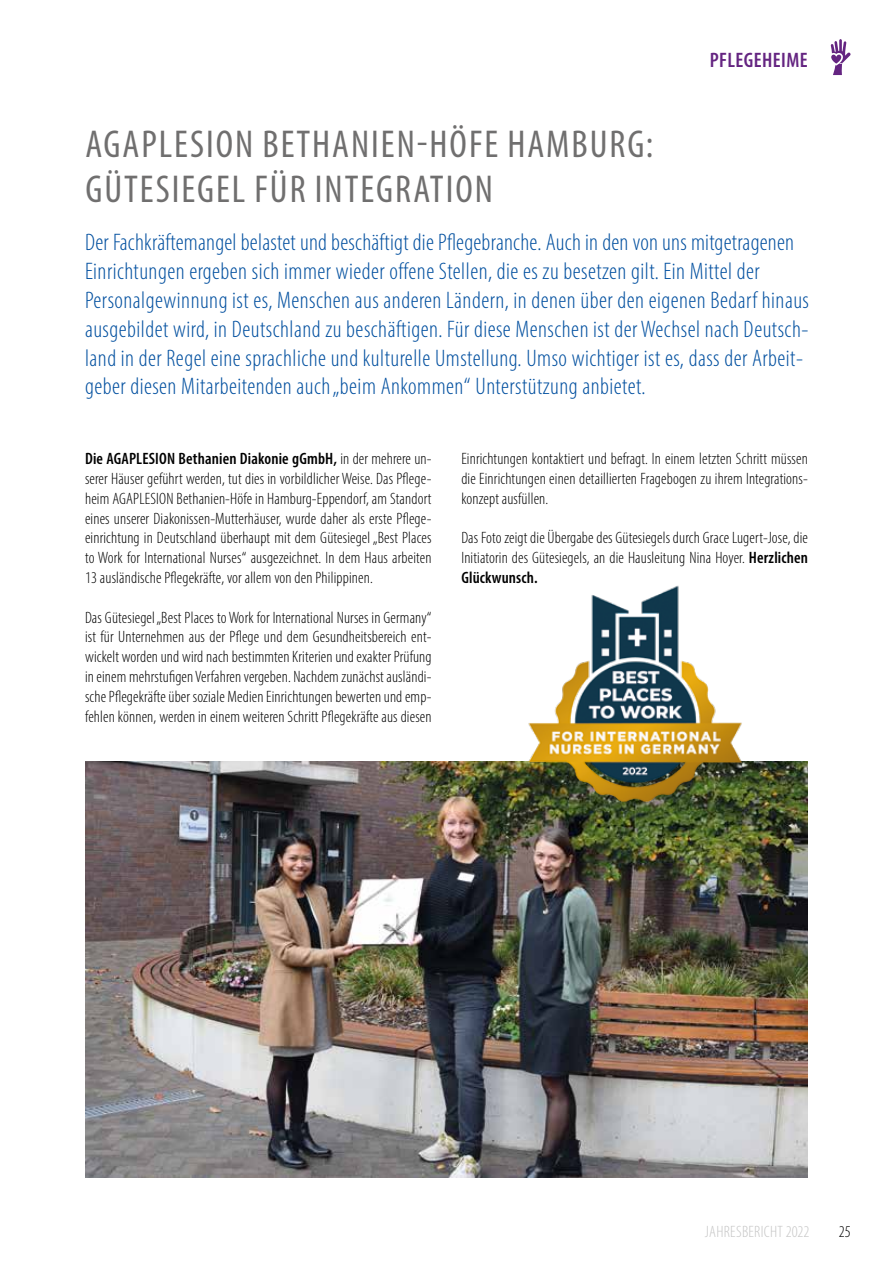
<style>
.page{position:relative;width:893px;height:1263px;background:#fff}
.page>*{position:absolute;margin:0;border:0;box-sizing:border-box;transform-origin:0 0}
.t1{font:condensed 39px/45px "Myriad Pro";letter-spacing:.05em;color:#706f6f}
.t2{font:300 condensed 24px/28.8px "Myriad Pro";letter-spacing:.02em;color:#004f9f}
.t3{font:600 condensed 21px "Myriad Pro";letter-spacing:.02em;color:#642481}
.t4{font:300 condensed 16.5px/19.8px "Myriad Pro";letter-spacing:.01em;color:#000;text-align:justify}
.t5{font:300 condensed 16.5px "Myriad Pro";letter-spacing:.02em;color:#c6c6c6}
.s1{font-weight:600}
</style>
<div class="page">
<svg style="left:831px;top:39px;width:19px;height:36px"></svg>
<img style="left:85px;top:761px;width:723px;height:416px">
<img style="left:523px;top:585px;width:223px;height:221px">
<p class="t3" style="left:710px;top:47px;width:99px">PFLEGEHEIME</p>
<h1 class="t1" style="left:85px;top:121px;width:570px">AGAPLESION BETHANIEN-HÖFE HAMBURG:<br>GÜTESIEGEL FÜR INTEGRATION</h1>
<p class="t2" style="left:85px;top:228px;width:725px">Der Fachkräftemangel belastet und beschäftigt die Pflegebranche. Auch in den von uns mitgetragenen Einrichtungen ergeben sich immer wieder offene Stellen, die es zu besetzen gilt. Ein Mittel der Personalgewinnung ist es, Menschen aus anderen Ländern, in denen über den eigenen Bedarf hinaus ausgebildet wird, in Deutschland zu beschäftigen. Für diese Menschen ist der Wechsel nach Deutsch&shy;land in der Regel eine sprachliche und kulturelle Umstellung. Umso wichtiger ist es, dass der Arbeit&shy;geber diesen Mitarbeitenden auch „beim Ankommen“ Unterstützung anbietet.</p>
<p class="t4" style="left:85px;top:449px;width:348px"><span class="s1">Die AGAPLESION Bethanien Diakonie gGmbH,</span> in der mehrere un&shy;serer Häuser geführt werden, tut dies in vorbildlicher Weise. Das Pflege&shy;heim AGAPLESION Bethanien-Höfe in Hamburg-Eppendorf, am Standort eines unserer Diakonissen-Mutterhäuser, wurde daher als erste Pflege&shy;einrichtung in Deutschland überhaupt mit dem Gütesiegel „Best Places to Work for International Nurses“ ausgezeichnet. In dem Haus arbeiten 13 ausländische Pflegekräfte, vor allem von den Philippinen.</p>
<p class="t4" style="left:85px;top:607px;width:348px">Das Gütesiegel „Best Places to Work for International Nurses in Germany“ ist für Unternehmen aus der Pflege und dem Gesundheitsbereich ent&shy;wickelt worden und wird nach bestimmten Kriterien und exakter Prüfung in einem mehrstufigen Verfahren vergeben. Nachdem zunächst ausländi&shy;sche Pflegekräfte über soziale Medien Einrichtungen bewerten und emp&shy;fehlen können, werden in einem weiteren Schritt Pflegekräfte aus diesen</p>
<p class="t4" style="left:461px;top:449px;width:348px">Einrichtungen kontaktiert und befragt. In einem letzten Schritt müssen die Einrichtungen einen detaillierten Fragebogen zu ihrem Integrations&shy;konzept ausfüllen.</p>
<p class="t4" style="left:461px;top:528px;width:348px">Das Foto zeigt die Übergabe des Gütesiegels durch Grace Lugert-Jose, die Initiatorin des Gütesiegels, an die Hausleitung Nina Hoyer. <span class="s1">Herzlichen Glückwunsch.</span></p>
<p class="t5" style="left:705px;top:1222px;width:106px">JAHRESBERICHT 2022</p>
<p class="t4" style="left:839px;top:1222px;width:13px">25</p>
</div>
